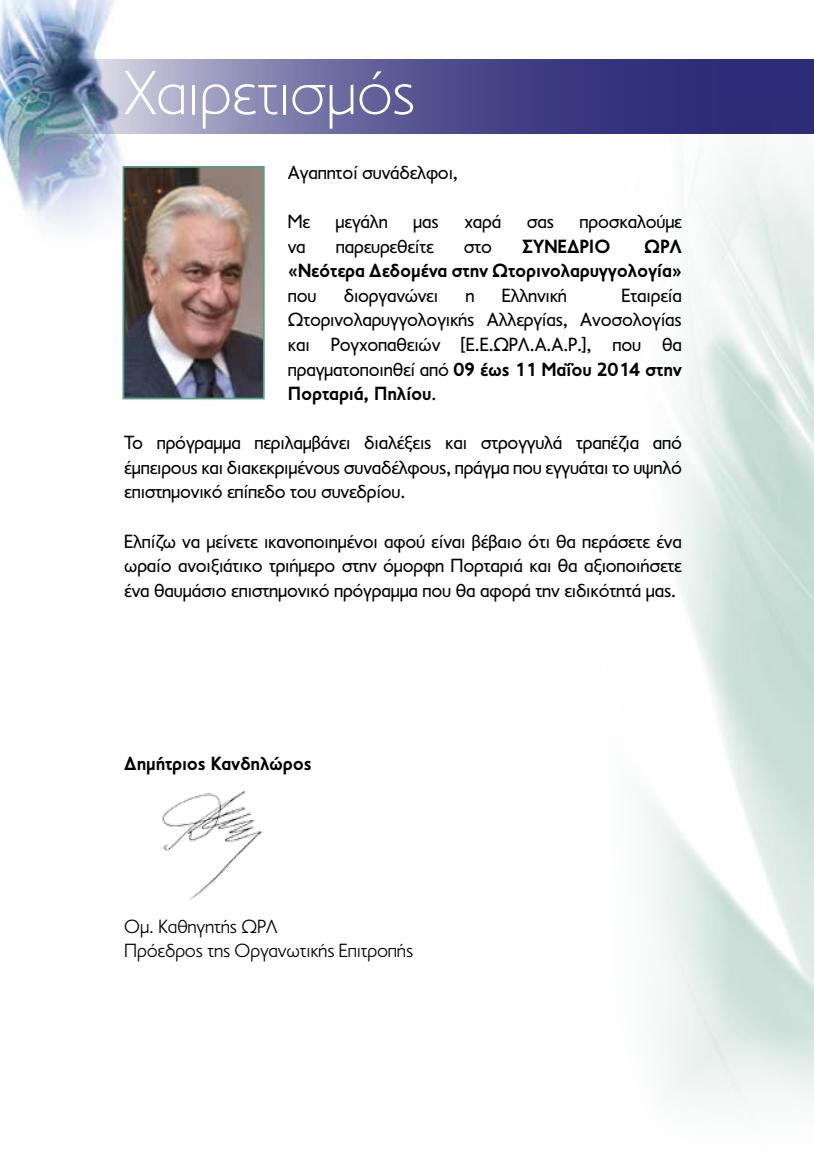
<style>
.page{position:relative;width:814px;height:1166px;background:#fff}
.page>*{position:absolute;margin:0;border:0;box-sizing:border-box;transform-origin:0 0}
.t1{font:100 63px "PF Transport";letter-spacing:-.01em;color:#fff}
.t2{font:19.25px/24.5px "PF Transport";letter-spacing:-.01em;color:#000;text-align:justify}
.t3{font:700 19.25px/24.5px "PF Transport";letter-spacing:-.01em;color:#000;text-align:right}
.t4{font:300 19.25px/24.5px "PF Transport";letter-spacing:-.01em;color:#000}
.s1{font-weight:700}
</style>
<div class="page">
<img style="left:0;top:0;width:171px;height:229px">
<img style="left:580px;top:59px;width:234px;height:1048px">
<svg style="left:0;top:60px;width:814px;height:74px;background:#5f6298"></svg>
<img style="left:125px;top:169px;width:137px;height:227px">
<div style="left:122px;top:166px;width:143px;height:233px;border:2px solid #559f82"></div>
<img style="left:162px;top:791px;width:101px;height:109px">
<h1 class="t1" style="left:122px;top:57px;width:295px">Χαιρετισμός</h1>
<p class="t2" style="left:288px;top:160px;width:171px">Αγαπητοί συνάδελφοι,</p>
<p class="t2" style="left:288px;top:210px;width:24px">Με</p>
<p class="t2" style="left:335px;top:210px;width:54px">μεγάλη</p>
<p class="t2" style="left:413px;top:210px;width:27px">μας</p>
<p class="t2" style="left:464px;top:210px;width:38px">χαρά</p>
<p class="t2" style="left:527px;top:210px;width:29px">σας</p>
<p class="t2" style="left:579px;top:210px;width:104px">προσκαλούμε</p>
<p class="t2" style="left:288px;top:234px;width:19px">να</p>
<p class="t2" style="left:336px;top:234px;width:99px">παρευρεθείτε</p>
<p class="t2" style="left:464px;top:234px;width:30px">στο</p>
<p class="t3" style="left:522px;top:234px;width:90px">ΣΥΝΕΔΡΙO</p>
<p class="t3" style="left:288px;top:234px;width:395px">ΩΡΛ<br>«Νεότερα Δεδομένα στην Ωτορινολαρυγγολογία»</p>
<p class="t2" style="left:288px;top:283px;width:30px">που</p>
<p class="t2" style="left:344px;top:283px;width:96px">διοργανώνει</p>
<p class="t2" style="left:465px;top:283px;width:11px">η</p>
<p class="t2" style="left:501px;top:283px;width:67px">Ελληνική</p>
<p class="t2" style="left:288px;top:283px;width:395px;text-indent:334px">Εταιρεία Ωτορινολαρυγγολογικής Αλλεργίας, Ανοσολογίας και Ρογχοπαθειών [Ε.Ε.ΩΡΛ.Α.Α.Ρ.], που θα πραγματοποιηθεί από <span class="s1">09 έως 11 Μαΐου 2014 στην Πορταριά, Πηλίου</span>.</p>
<p class="t2" style="left:124px;top:431px;width:559px">Το πρόγραμμα περιλαμβάνει διαλέξεις και στρογγυλά τραπέζια από έμπειρους και διακεκριμένους συναδέλφους, πράγμα που εγγυάται το υψηλό επιστημονικό επίπεδο του συνεδρίου.</p>
<p class="t2" style="left:124px;top:529px;width:559px">Ελπίζω να μείνετε ικανοποιημένοι αφού είναι βέβαιο ότι θα περάσετε ένα ωραίο ανοιξιάτικο τριήμερο στην όμορφη Πορταριά και θα αξιοποιήσετε ένα θαυμάσιο επιστημονικό πρόγραμμα που θα αφορά την ειδικότητά μας.</p>
<p class="t3" style="left:124px;top:751px;width:189px">Δημήτριος Κανδηλώρος</p>
<p class="t4" style="left:124px;top:914px;width:290px">Ομ. Καθηγητής ΩΡΛ<br>Πρόεδρος της Οργανωτικής Επιτροπής</p>
</div>
